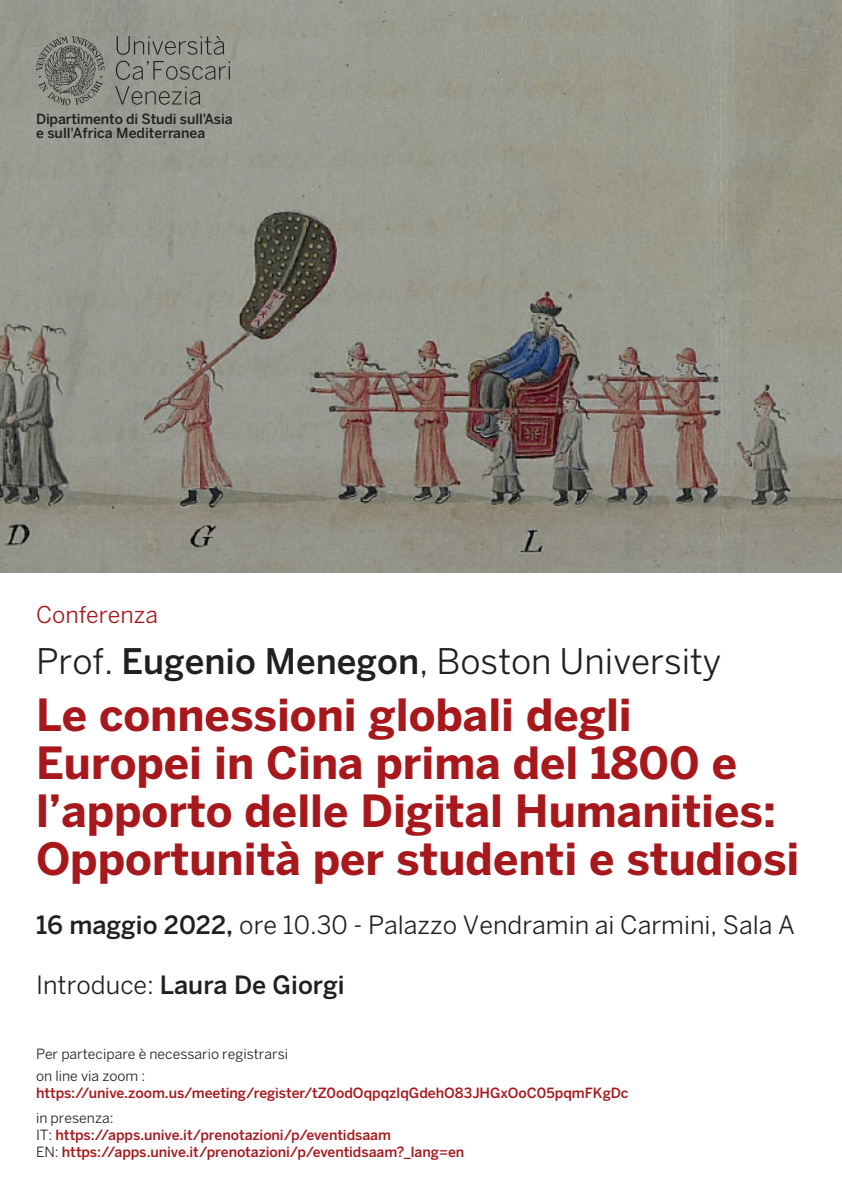
<style>
.page{position:relative;width:842px;height:1191px;background:#fff}
.page>*{position:absolute;margin:0;border:0;box-sizing:border-box;transform-origin:0 0}
.t1{font:700 44px/48px "Benton Sans";color:#a7181c}
.t2{font:35px "Benton Sans";color:#231f20}
.t3{font:25px "Benton Sans";color:#231f20}
.t4{font:500 25px "Benton Sans";color:#231f20}
.t5{font:23px "Benton Sans";color:#a7181c}
.t6{font:500 14px/16.8px "Benton Sans";letter-spacing:-.005em;color:#a7181c}
.t7{font:14px/22.5px "Benton Sans";color:#231f20}
.t8{font:500 13.9px/13.9px "Benton Sans";letter-spacing:-.01em;color:#231f20}
.s1{font-weight:500}
.s2{font-weight:400}
.s3{font-weight:400;color:#231f20}
</style>
<div class="page">
<img style="left:0;top:0;width:842px;height:573px">
<svg style="left:115px;top:86px;width:85px;height:19px;background:#84857d"></svg>
<svg style="left:116px;top:61px;width:114px;height:19px;background:#878781"></svg>
<svg style="left:117px;top:36px;width:107px;height:19px;background:#85857f"></svg>
<svg style="left:36px;top:36px;width:69px;height:69px;background:#7e7e78"></svg>
<p class="t8" style="left:36px;top:112px;width:198px">Dipartimento di Studi sull'Asia e sull'Africa Mediterranea</p>
<h3 class="t5" style="left:36px;top:601px;width:124px">Conferenza</h3>
<h2 class="t2" style="left:36px;top:640px;width:687px">Prof. <span class="s1">Eugenio Menegon</span>, Boston University</h2>
<h1 class="t1" style="left:36px;top:690px;width:765px">Le connessioni globali degli Europei in Cina prima del 1800 e l’apporto delle Digital Humanities:<br>Opportunità per studenti e studiosi</h1>
<h3 class="t3" style="left:36px;top:910px;width:760px"><span class="s1">16 maggio 2022,</span> ore 10.30 - Palazzo Vendramin ai Carmini, Sala A</h3>
<h3 class="t4" style="left:36px;top:970px;width:310px"><span class="s2">Introduce:</span> Laura De Giorgi</h3>
<p class="t7" style="left:36px;top:1042px;width:254px">Per partecipare è necessario registrarsi on line via zoom :</p>
<p class="t6" style="left:36px;top:1084px;width:594px">https://unive.zoom.us/meeting/register/tZ0odOqpqzIqGdehO83JHGxOoC05pqmFKgDc</p>
<p class="t6" style="left:36px;top:1109px;width:430px"><span class="s3">in presenza:<br>IT:</span> https://apps.unive.it/prenotazioni/p/eventidsaam<br><span class="s3">EN:</span> https://apps.unive.it/prenotazioni/p/eventidsaam?_lang=en</p>
</div>
